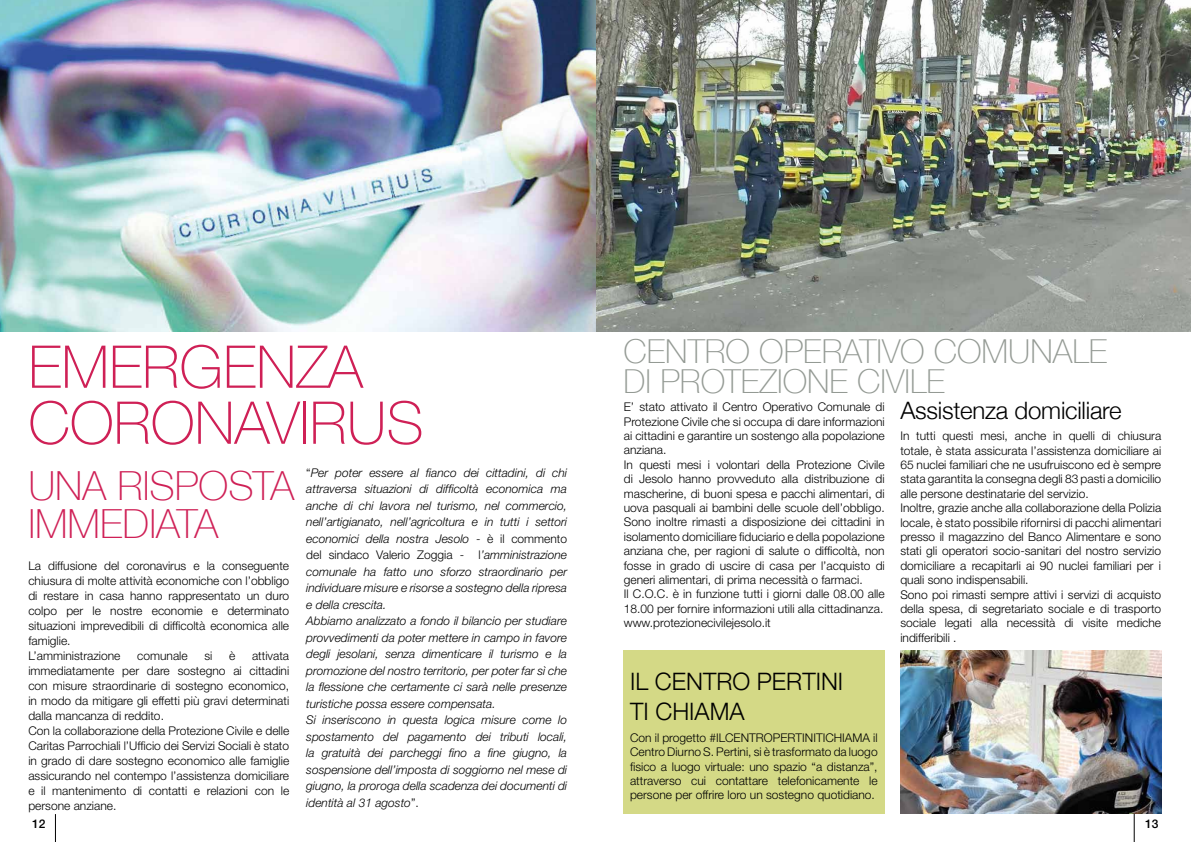
<style>
.page{position:relative;width:1191px;height:842px;background:#fff}
.page>*{position:absolute;margin:0;border:0;box-sizing:border-box;transform-origin:0 0}
.t1{font:100 59px/56px "Helvetica Neue";color:#cf2056}
.t2{font:100 40.1px/38.1px "Helvetica Neue";color:#cf2056}
.t3{font:100 33px/30px "Helvetica Neue";color:#949a94}
.t4{font:300 24px/30px "Helvetica Neue";letter-spacing:-.01em;color:#000}
.t5{font:300 12px/14.4px "Helvetica Neue LT Std";color:#000}
.t6{font:italic 300 12px/16.5px "Helvetica Neue LT Std";color:#000}
.t7{font:500 12px "Helvetica Neue LT Std";color:#000}
.s1{font-style:normal}
</style>
<div class="page">
<div style="left:623px;top:651px;width:262px;height:163px;background:#d4d986"></div>
<img style="left:0;top:0;width:1191px;height:332px">
<svg style="left:55px;top:814px;width:1px;height:28px"></svg>
<img style="left:900px;top:651px;width:261px;height:163px">
<svg style="left:1133px;top:814px;width:1px;height:28px"></svg>
<h1 class="t1" style="left:28px;top:336px;width:397px">EMERGENZA<br>CORONAVIRUS</h1>
<h2 class="t2" style="left:28px;top:464px;width:267px">UNA RISPOSTA<br>IMMEDIATA</h2>
<p class="t6" style="left:306px;top:464px;width:262px"><span class="s1">“</span>Per poter essere al fianco dei cittadini, di chi attraversa situazioni di difficoltà economica ma anche di chi lavora nel turismo, nel commercio, nell’artigianato, nell’agricoltura e in tutti i settori economici della nostra Jesolo <span class="s1">- è il commento del sindaco Valerio Zoggia - l</span>’amministrazione comunale ha fatto uno sforzo straordinario per individuare misure e risorse a sostegno della ripresa e della crescita.<br>Abbiamo analizzato a fondo il bilancio per studiare provvedimenti da poter mettere in campo in favore degli jesolani, senza dimenticare il turismo e la promozione del nostro territorio, per poter far sì che la flessione che certamente ci sarà nelle presenze turistiche possa essere compensata.<br>Si inseriscono in questa logica misure come lo spostamento del pagamento dei tributi locali, la gratuità dei parcheggi fino a fine giugno, la sospensione dell’imposta di soggiorno nel mese di giugno, la proroga della scadenza dei documenti di identità al 31 agosto<span class="s1">”.</span></p>
<p class="t5" style="left:28px;top:558px;width:262px;line-height:15px">La diffusione del coronavirus e la conseguente chiusura di molte attività economiche con l’obbligo di restare in casa hanno rappresentato un duro colpo per le nostre economie e determinato situazioni imprevedibili di difficoltà economica alle famiglie.<br>L’amministrazione</p>
<p class="t5" style="left:137px;top:648px;width:52px">comunale</p>
<p class="t5" style="left:204px;top:648px;width:9px">si</p>
<p class="t5" style="left:229px;top:648px;width:8px">è</p>
<p class="t5" style="left:28px;top:648px;width:262px;line-height:15px;text-indent:224px">attivata immediatamente per dare sostegno ai cittadini con misure straordinarie di sostegno economico, in modo da mitigare gli effetti più gravi determinati dalla mancanza di reddito.<br>Con la collaborazione della Protezione Civile e delle Caritas Parrochiali l’Ufficio dei Servizi Sociali è stato in grado di dare sostegno economico alle famiglie assicurando nel contempo l’assistenza domiciliare e il mantenimento di contatti e relazioni con le persone anziane.</p>
<p class="t7" style="left:32px;top:816px;width:15px">12</p>
<h3 class="t3" style="left:623px;top:334px;width:485px">CENTRO OPERATIVO COMUNALE<br>DI PROTEZIONE CIVILE</h3>
<p class="t5" style="left:624px;top:399px;width:262px">E’ stato attivato il Centro Operativo Comunale di Protezione Civile che si occupa di dare informazioni ai cittadini e garantire un sostengo alla popolazione anziana.<br>In questi mesi i volontari della Protezione Civile di Jesolo hanno provveduto alla distribuzione di mascherine, di buoni spesa e pacchi alimentari, di uova pasquali ai bambini delle scuole dell’obbligo.<br>Sono inoltre rimasti a disposizione dei cittadini in isolamento domiciliare fiduciario e della popolazione anziana che, per ragioni di salute o difficoltà, non fosse in grado di uscire di casa per l’acquisto di generi alimentari, di prima necessità o farmaci.<br>Il C.O.C. è in funzione tutti i giorni dalle 08.00 alle 18.00 per fornire informazioni utili alla cittadinanza. www.protezionecivilejesolo.it</p>
<h3 class="t4" style="left:630px;top:665px;width:215px">IL CENTRO PERTINI<br>TI CHIAMA</h3>
<p class="t5" style="left:630px;top:730px;width:249px;text-align:justify">Con il progetto #ILCENTROPERTINITICHIAMA il Centro Diurno S. Pertini, si è trasformato da luogo fisico a luogo virtuale: uno spazio “a distanza”, attraverso cui contattare telefonicamente le persone per offrire loro un sostegno quotidiano.</p>
<h3 class="t4" style="left:900px;top:393px;width:223px">Assistenza domiciliare</h3>
<p class="t5" style="left:900px;top:428px;width:262px">In tutti questi mesi, anche in quelli di chiusura totale, è stata assicurata l’assistenza domiciliare ai 65 nuclei familiari che ne usufruiscono ed è sempre stata garantita la consegna degli 83 pasti a domicilio alle persone destinatarie del servizio.<br>Inoltre, grazie anche alla collaborazione della Polizia locale, è stato possibile rifornirsi di pacchi alimentari presso il magazzino del Banco Alimentare e sono stati gli operatori socio-sanitari del nostro servizio domiciliare a recapitarli ai 90 nuclei familiari per i quali sono indispensabili.<br>Sono poi rimasti sempre attivi i servizi di acquisto della spesa, di segretariato sociale e di trasporto sociale legati alla necessità di visite mediche indifferibili .</p>
<p class="t7" style="left:1145px;top:817px;width:15px">13</p>
</div>
